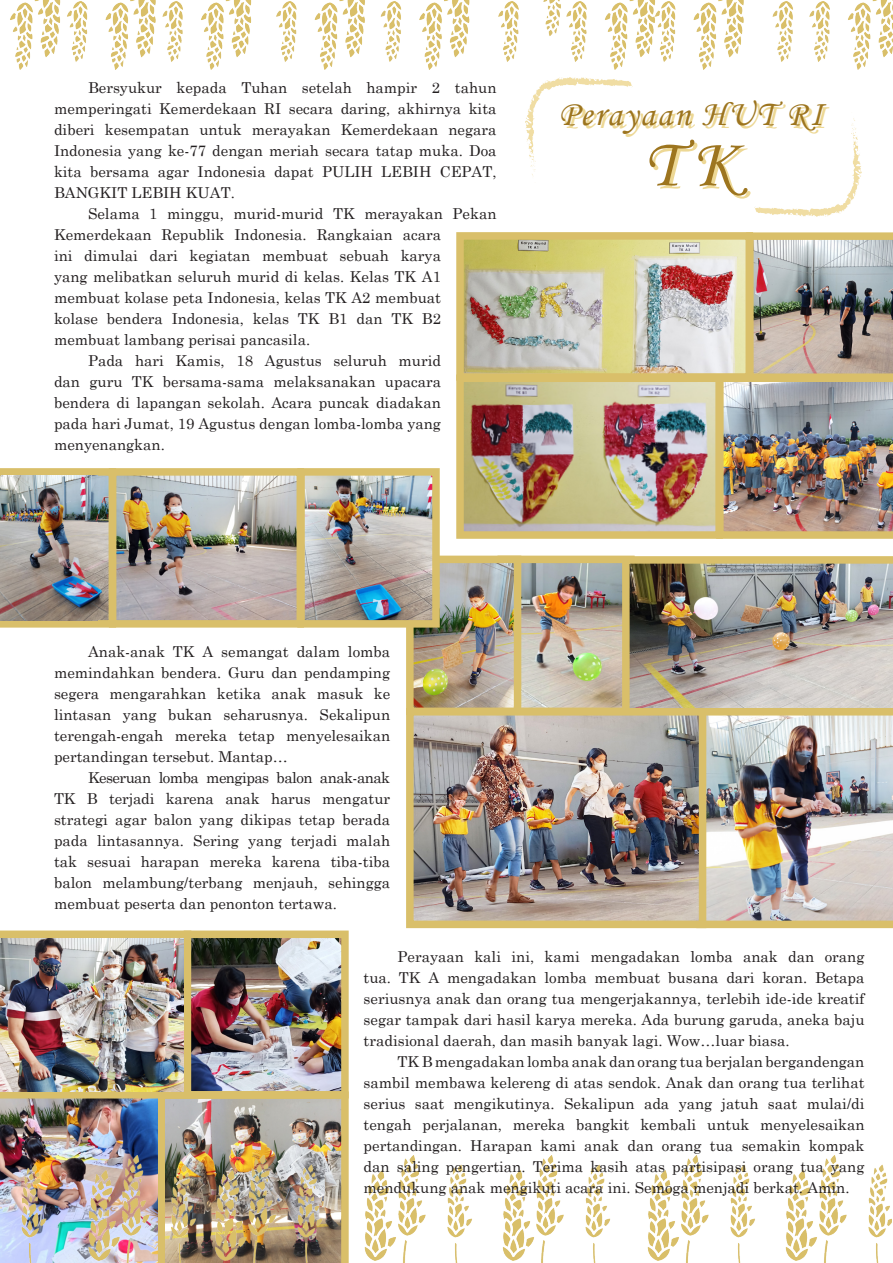
<style>
.page{position:relative;width:893px;height:1263px;background:#fff}
.page>*{position:absolute;margin:0;border:0;box-sizing:border-box;transform-origin:0 0}
.t1{font:69px "Monotype Corsiva";color:#9d751f}
.t2{font:36px "Monotype Corsiva";letter-spacing:.05em;color:#9d751f}
.t3{font:15px/21px "Century Schoolbook";color:#231f20;text-align:justify}
</style>
<div class="page">
<img style="left:157px;top:939px;width:192px;height:217px">
<img style="left:0;top:1098px;width:157px;height:58px">
<img style="left:0;top:1156px;width:891px;height:107px">
<img style="left:525px;top:78px;width:107px;height:98px">
<img style="left:754px;top:118px;width:107px;height:99px">
<img style="left:10px;top:0;width:882px;height:69px">
<img style="left:465px;top:241px;width:251px;height:131px">
<div style="left:456px;top:232px;width:297px;height:149px;border:8px solid #d9bf6a"></div>
<img style="left:465px;top:383px;width:249px;height:147px">
<div style="left:456px;top:374px;width:267px;height:165px;border:8px solid #d9bf6a"></div>
<img style="left:716px;top:232px;width:177px;height:307px">
<img style="left:521px;top:565px;width:101px;height:141px">
<div style="left:497px;top:556px;width:138px;height:159px;border:8px solid #d9bf6a"></div>
<img style="left:415px;top:565px;width:97px;height:141px">
<div style="left:406px;top:556px;width:115px;height:159px;border:8px solid #d9bf6a"></div>
<img style="left:98px;top:477px;width:197px;height:142px">
<div style="left:109px;top:468px;width:195px;height:160px;border:8px solid #d9bf6a"></div>
<img style="left:306px;top:477px;width:125px;height:142px">
<div style="left:297px;top:468px;width:143px;height:160px;border:8px solid #d9bf6a"></div>
<img style="left:622px;top:556px;width:271px;height:372px">
<img style="left:415px;top:717px;width:282px;height:202px">
<div style="left:406px;top:708px;width:300px;height:220px;border:8px solid #d9bf6a"></div>
<div style="left:0;top:930px;width:191px;height:168px;border:8px solid #d9bf6a"></div>
<div style="left:184px;top:930px;width:165px;height:168px;border:8px solid #d9bf6a"></div>
<img style="left:0;top:938px;width:184px;height:153px">
<div style="left:0;top:468px;width:116px;height:160px;border:8px solid #d9bf6a"></div>
<img style="left:0;top:475px;width:98px;height:145px">
<p class="t3" style="left:54px;top:76px;width:444px;text-indent:34px">Bersyukur kepada Tuhan setelah hampir 2 tahun memperingati Kemerdekaan RI secara daring, akhirnya kita diberi kesempatan untuk merayakan Kemerdekaan negara Indonesia yang ke-77 dengan meriah secara tatap muka. Doa kita bersama agar Indonesia dapat PULIH LEBIH CEPAT, BANGKIT LEBIH KUAT.</p>
<p class="t3" style="left:54px;top:202px;width:444px;text-align:left;text-indent:34px">Selama 1 minggu, murid-murid TK merayakan Pekan Kemerdekaan Republik Indonesia. Rangkaian acara<br>ini dimulai dari kegiatan membuat sebuah karya<br>yang melibatkan seluruh murid di kelas. Kelas TK A1 membuat kolase peta Indonesia, kelas TK A2 membuat<br>kolase bendera Indonesia, kelas TK B1 dan TK B2 membuat lambang perisai pancasila.</p>
<p class="t3" style="left:54px;top:349px;width:389px;text-indent:34px">Pada hari Kamis, 18 Agustus seluruh murid dan guru TK bersama-sama melaksanakan upacara bendera di lapangan sekolah. Acara puncak diadakan pada hari Jumat, 19 Agustus dengan lomba-lomba yang menyenangkan.</p>
<p class="t2" style="left:559px;top:92px;width:266px">Perayaan HUT RI</p>
<p class="t1" style="left:644px;top:122px;width:95px">TK</p>
<p class="t3" style="left:54px;top:640px;width:338px;text-indent:34px">Anak-anak TK A semangat dalam lomba memindahkan bendera. Guru dan pendamping segera mengarahkan ketika anak masuk ke lintasan yang bukan seharusnya. Sekalipun terengah-engah mereka tetap menyelesaikan pertandingan tersebut. Mantap…</p>
<p class="t3" style="left:54px;top:766px;width:338px;text-indent:34px">Keseruan lomba mengipas balon anak-anak TK B terjadi karena anak harus mengatur strategi agar balon yang dikipas tetap berada pada lintasannya. Sering yang terjadi malah tak sesuai harapan mereka karena tiba-tiba balon melambung/terbang menjauh, sehingga membuat peserta dan penonton tertawa.</p>
<p class="t3" style="left:364px;top:945px;width:502px;text-indent:34px">Perayaan kali ini, kami mengadakan lomba anak dan orang tua. TK A mengadakan lomba membuat busana dari koran. Betapa seriusnya anak dan orang tua mengerjakannya, terlebih ide-ide kreatif segar tampak dari hasil karya mereka. Ada burung garuda, aneka baju tradisional daerah, dan masih banyak lagi. Wow…luar biasa.</p>
<p class="t3" style="left:364px;top:1050px;width:502px;text-indent:34px">TK B mengadakan lomba anak dan orang tua berjalan bergandengan sambil membawa kelereng di atas sendok. Anak dan orang tua terlihat serius saat mengikutinya. Sekalipun ada yang jatuh saat mulai/di tengah perjalanan, mereka bangkit kembali untuk menyelesaikan pertandingan. Harapan kami anak dan orang tua semakin kompak dan saling pengertian. Terima kasih atas partisipasi orang tua yang mendukung anak mengikuti acara ini. Semoga menjadi berkat. Amin.</p>
</div>
